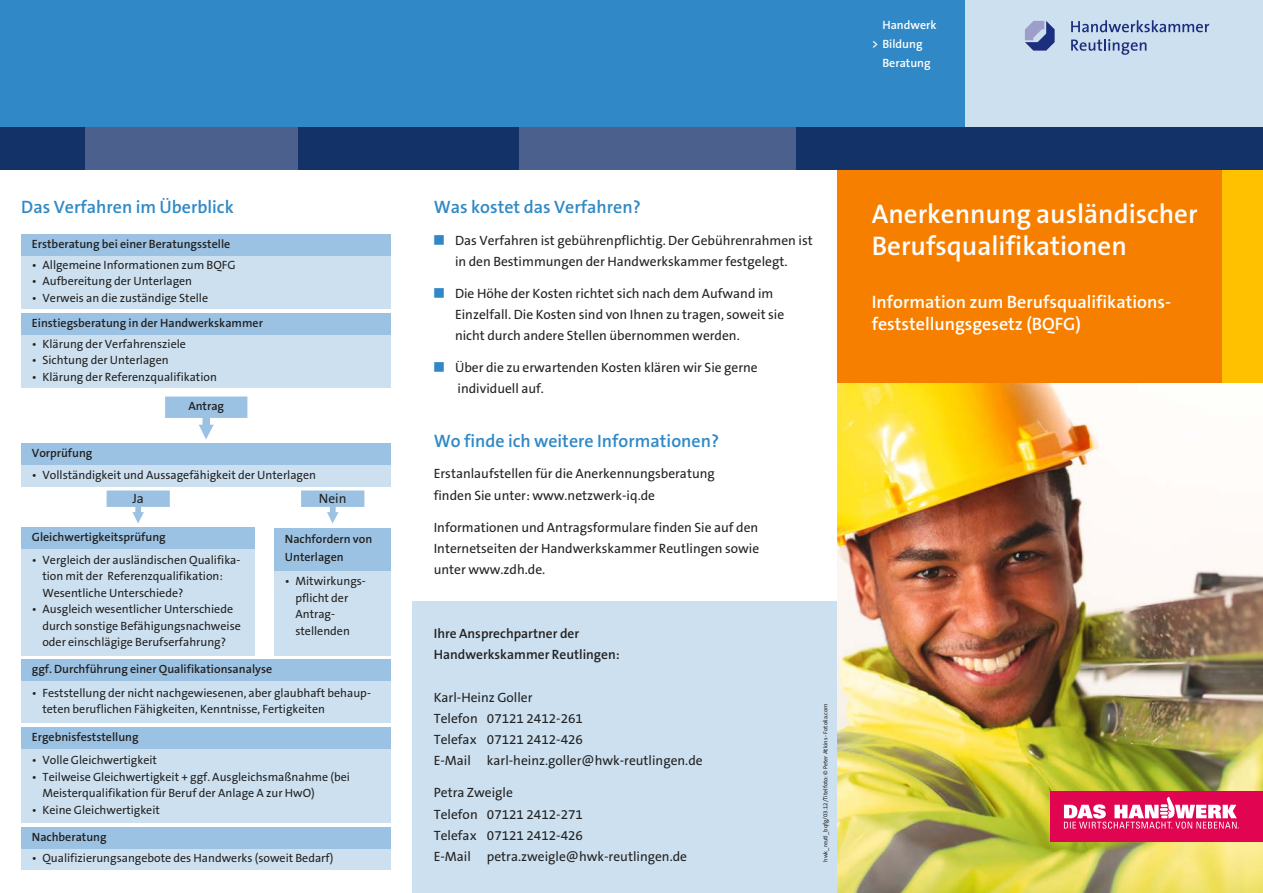
<style>
.page{position:relative;width:1263px;height:893px;background:#fff}
.page>*{position:absolute;margin:0;border:0;box-sizing:border-box;transform-origin:0 0}
.t1{font:600 27px/32px "The Sans B6";color:#fff}
.t2{font:600 18px "The Sans B6";color:#3089c6}
.t3{font:600 18px/21.3px "The Sans B6";color:#fff}
.t4{font:13.5px/21.3px "The Sans B5 Plain";color:#222221}
.t5{font:600 13.5px/21.3px "The Sans B6";color:#222221}
.t6{font:12px/16.5px "The Sans B5 Plain";color:#222221}
.t7{font:600 12px/18px "The Sans B6";color:#222221}
.t8{font:600 12px/19.2px "The Sans B6";color:#fff}
.t9{font:6px "The Sans B5 Plain";color:#222221}
.s1{font-family:"Universal Newswith Comm Pi";font-size:12px;color:#3089c6}
</style>
<div class="page">
<div style="left:412px;top:601px;width:426px;height:292px;background:#cde0f0"></div>
<img style="left:838px;top:383px;width:425px;height:510px">
<div style="left:838px;top:170px;width:425px;height:213px;background:#ffc100"></div>
<div style="left:0;top:0;width:1263px;height:128px;background:#3089c6"></div>
<div style="left:965px;top:0;width:298px;height:128px;background:#cde0f0"></div>
<div style="left:0;top:128px;width:1263px;height:42px;background:#133268"></div>
<svg style="left:1025px;top:21px;width:30px;height:30px"></svg>
<svg style="left:1071px;top:20px;width:138px;height:12px"></svg>
<svg style="left:1071px;top:39px;width:75px;height:16px"></svg>
<div style="left:838px;top:170px;width:384px;height:213px;background:#f67f00"></div>
<div style="left:519px;top:128px;width:276px;height:42px;background:#4b608d"></div>
<div style="left:85px;top:128px;width:213px;height:42px;background:#4b608d"></div>
<div style="left:1050px;top:791px;width:213px;height:51px;background:#e00451"></div>
<svg style="left:1064px;top:797px;width:175px;height:32px"></svg>
<div style="left:21px;top:235px;width:370px;height:74px;background:#cde0f0"></div>
<div style="left:21px;top:313px;width:370px;height:75px;background:#cde0f0"></div>
<div style="left:21px;top:444px;width:370px;height:42px;background:#cde0f0"></div>
<div style="left:21px;top:660px;width:370px;height:63px;background:#cde0f0"></div>
<div style="left:21px;top:728px;width:370px;height:95px;background:#cde0f0"></div>
<div style="left:21px;top:827px;width:370px;height:43px;background:#cde0f0"></div>
<div style="left:21px;top:528px;width:234px;height:127px;background:#cde0f0"></div>
<div style="left:274px;top:528px;width:117px;height:127px;background:#cde0f0"></div>
<svg style="left:165px;top:397px;width:82px;height:42px"></svg>
<div style="left:21px;top:235px;width:370px;height:21px;background:#9cc2e3"></div>
<div style="left:21px;top:313px;width:370px;height:22px;background:#9cc2e3"></div>
<div style="left:21px;top:660px;width:370px;height:21px;background:#9cc2e3"></div>
<div style="left:21px;top:728px;width:370px;height:21px;background:#9cc2e3"></div>
<div style="left:21px;top:827px;width:370px;height:22px;background:#9cc2e3"></div>
<div style="left:21px;top:444px;width:370px;height:21px;background:#9cc2e3"></div>
<div style="left:21px;top:528px;width:234px;height:21px;background:#9cc2e3"></div>
<div style="left:274px;top:528px;width:117px;height:42px;background:#9cc2e3"></div>
<svg style="left:107px;top:490px;width:63px;height:33px"></svg>
<svg style="left:301px;top:490px;width:63px;height:34px"></svg>
<h2 class="t2" style="left:21px;top:199px;width:214px">Das Verfahren im Überblick</h2>
<p class="t7" style="left:32px;top:236px;width:200px">Erstberatung bei einer Beratungsstelle</p>
<p class="t6" style="left:32px;top:258px;width:205px">• Allgemeine Informationen zum BQFG</p>
<p class="t6" style="left:32px;top:274px;width:162px">• Aufbereitung der Unterlagen</p>
<p class="t6" style="left:32px;top:291px;width:178px">• Verweis an die zuständige Stelle</p>
<p class="t6" style="left:32px;top:336px;width:156px">• Klärung der Verfahrensziele</p>
<p class="t6" style="left:32px;top:353px;width:138px">• Sichtung der Unterlagen</p>
<p class="t6" style="left:32px;top:369px;width:186px">• Klärung der Referenzqualifikation</p>
<p class="t7" style="left:32px;top:315px;width:233px">Einstiegsberatung in der Handwerkskammer</p>
<p class="t7" style="left:32px;top:445px;width:62px">Vorprüfung</p>
<p class="t7" style="left:188px;top:398px;width:37px">Antrag</p>
<p class="t6" style="left:32px;top:467px;width:286px">• Vollständigkeit und Aussagefähigkeit der Unterlagen</p>
<p class="t4" style="left:132px;top:489px;width:13px">Ja</p>
<p class="t4" style="left:319px;top:489px;width:29px">Nein</p>
<p class="t7" style="left:32px;top:529px;width:135px">Gleichwertigkeitsprüfung</p>
<p class="t7" style="left:285px;top:531px;width:89px">Nachfordern von<br>Unterlagen</p>
<p class="t6" style="left:42px;top:553px;width:200px;text-indent:-10px">• Vergleich der ausländischen Qualifika&shy;tion mit der Referenzqualifikation:<br>Wesentliche Unterschiede?</p>
<p class="t6" style="left:42px;top:602px;width:200px;text-indent:-10px">• Ausgleich wesentlicher Unterschiede durch sonstige Befähigungsnachweise oder einschlägige Berufserfahrung?</p>
<p class="t6" style="left:295px;top:574px;width:72px;text-indent:-10px">• Mitwirkungs&shy;pflicht der<br>Antrag&shy;stellenden</p>
<p class="t7" style="left:32px;top:661px;width:242px">ggf. Durchführung einer Qualifikationsanalyse</p>
<p class="t6" style="left:42px;top:686px;width:330px;text-indent:-10px">• Feststellung der nicht nachgewiesenen, aber glaubhaft behaup&shy;teten beruflichen Fähigkeiten, Kenntnisse, Fertigkeiten</p>
<p class="t6" style="left:32px;top:753px;width:127px">• Volle Gleichwertigkeit</p>
<p class="t6" style="left:42px;top:770px;width:309px;text-indent:-10px">• Teilweise Gleichwertigkeit + ggf. Ausgleichsmaßnahme (bei<br>Meisterqualifikation für Beruf der Anlage A zur HwO)</p>
<p class="t6" style="left:32px;top:803px;width:130px">• Keine Gleichwertigkeit</p>
<p class="t6" style="left:32px;top:851px;width:303px">• Qualifizierungsangebote des Handwerks (soweit Bedarf)</p>
<p class="t7" style="left:32px;top:729px;width:108px">Ergebnisfeststellung</p>
<p class="t7" style="left:32px;top:829px;width:76px">Nachberatung</p>
<p class="t8" style="left:872px;top:17px;width:66px;text-indent:11px">Handwerk &gt; Bildung</p>
<p class="t8" style="left:882px;top:55px;width:50px">Beratung</p>
<h2 class="t2" style="left:434px;top:199px;width:208px">Was kostet das Verfahren?</h2>
<p class="t4" style="left:434px;top:231px;width:380px;text-align:center"><span class="s1">-</span> Das Verfahren ist gebührenpflichtig. Der Gebührenrahmen ist in den Bestimmungen der Handwerkskammer festgelegt.</p>
<p class="t4" style="left:455px;top:284px;width:331px;text-indent:-21px"><span class="s1">-</span> Die Höhe der Kosten richtet sich nach dem Aufwand im<br>Einzelfall. Die Kosten sind von Ihnen zu tragen, soweit sie nicht durch andere Stellen übernommen werden.</p>
<p class="t4" style="left:457px;top:358px;width:302px;text-indent:-24px"><span class="s1">-</span> Über die zu erwartenden Kosten klären wir Sie gerne individuell auf.</p>
<h2 class="t2" style="left:434px;top:433px;width:287px">Wo finde ich weitere Informationen?</h2>
<p class="t4" style="left:434px;top:464px;width:283px">Erstanlaufstellen für die Anerkennungsberatung finden Sie unter: www.netzwerk-iq.de</p>
<p class="t4" style="left:434px;top:518px;width:327px;text-align:justify">Informationen und Antragsformulare finden Sie auf den Internetseiten der Handwerkskammer Reutlingen sowie unter www.zdh.de.</p>
<p class="t5" style="left:434px;top:624px;width:188px">Ihre Ansprechpartner der<br>Handwerkskammer Reutlingen:</p>
<p class="t4" style="left:434px;top:688px;width:270px">Karl-Heinz Goller<br>Telefon 07121 2412-261<br>Telefax 07121 2412-426<br>E-Mail karl-heinz.goller@hwk-reutlingen.de</p>
<p class="t4" style="left:434px;top:783px;width:255px">Petra Zweigle<br>Telefon 07121 2412-271<br>Telefax 07121 2412-426<br>E-Mail petra.zweigle@hwk-reutlingen.de</p>
<p class="t9" style="left:823px;top:862px;width:160px;rotate:-90deg">hwk_reutl_bqfg/03.12/Titelfoto: © Peter Atkins - Fotolia.com</p>
<h1 class="t1" style="left:872px;top:201px;width:327px">Anerkennung ausländischer<br>Berufsqualifikationen</h1>
<h2 class="t3" style="left:872px;top:293px;width:301px">Information zum Berufsqualifikations&shy;feststellungsgesetz (BQFG)</h2>
</div>
